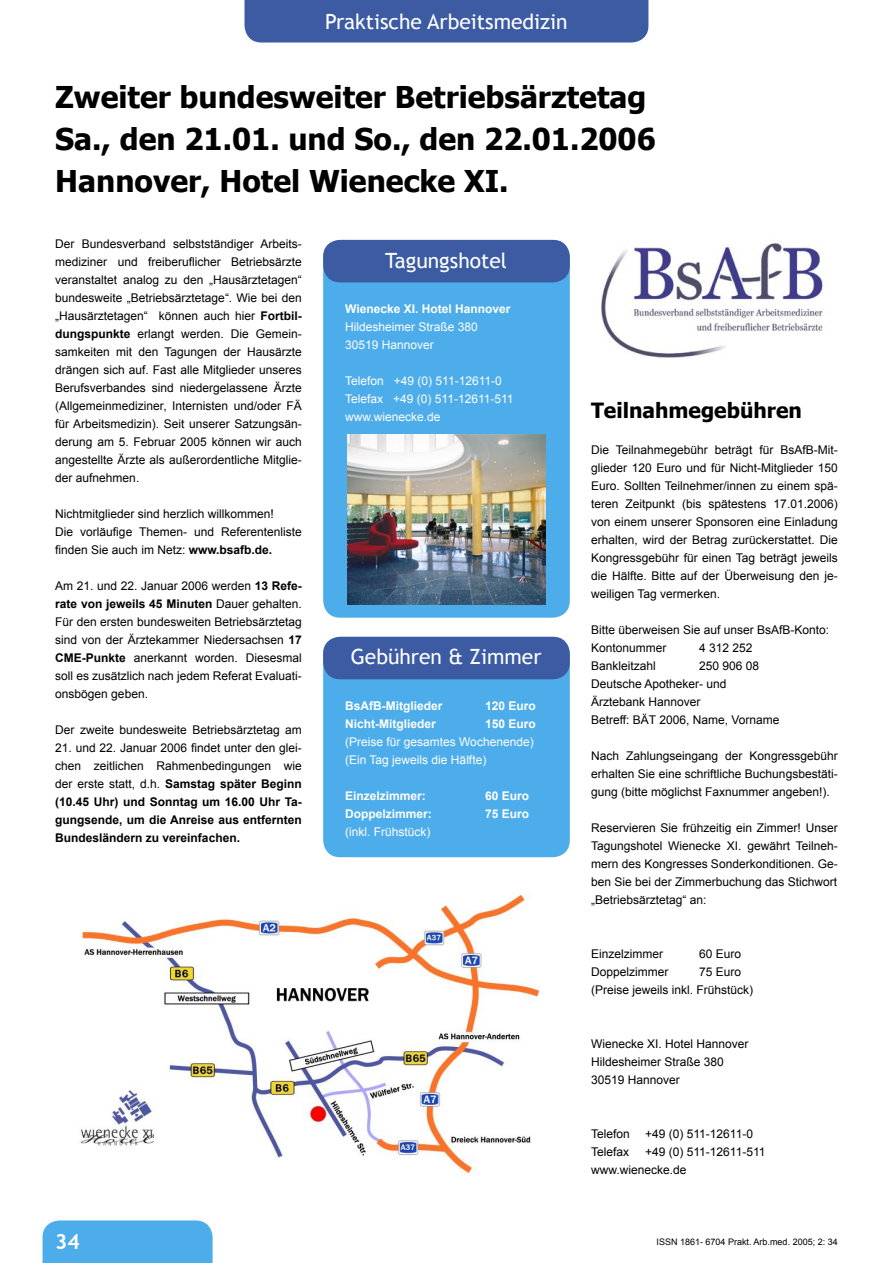
<style>
.page{position:relative;width:893px;height:1263px;background:#fff}
.page>*{position:absolute;margin:0;border:0;box-sizing:border-box;transform-origin:0 0}
.t1{font:700 30px "Tahoma";color:#000}
.t2{font:21px "Trebuchet MS";color:#fff}
.Normaler_Text_in_Spalte{font:700 21px "Tahoma";color:#000}
.t3{font:700 21px "Trebuchet MS";color:#fff}
.Normaler_Text_in_Spalte-2{font:12px/18px "Arial";color:#000;text-align:justify}
.Normaler_Text_in_Spalte-3{font:700 12px/18px "Arial";color:#000;text-align:justify}
.t4{font:12px "Arial";color:#fff}
.t5{font:700 12px "Arial";color:#fff}
.t6{font:9px "Arial";color:#000}
.s1{font-weight:700}
.s2{font-weight:400}
</style>
<div class="page">
<div style="left:244px;top:0;width:404px;height:43px;background:#3c5ba3"></div>
<div style="left:43px;top:1220px;width:170px;height:43px;background:#4dadea"></div>
<img style="left:80px;top:892px;width:460px;height:283px">
<img style="left:601px;top:243px;width:222px;height:115px">
<div style="left:323px;top:282px;width:247px;height:336px;background:#4dadea"></div>
<div style="left:323px;top:240px;width:247px;height:42px;background:#3c5ba3"></div>
<img style="left:348px;top:435px;width:197px;height:169px">
<div style="left:323px;top:679px;width:247px;height:178px;background:#4dadea"></div>
<div style="left:323px;top:637px;width:247px;height:42px;background:#3c5ba3"></div>
<p class="t2" style="left:325px;top:9px;width:244px">Praktische Arbeitsmedizin</p>
<p class="t1" style="left:55px;top:76px;width:593px">Zweiter bundesweiter Betriebsärztetag</p>
<p class="t1" style="left:55px;top:118px;width:602px">Sa., den 21.01. und So., den 22.01.2006</p>
<p class="t1" style="left:55px;top:160px;width:455px">Hannover, Hotel Wienecke XI.</p>
<p class="Normaler_Text_in_Spalte-2" style="left:55px;top:235px;width:248px">Der Bundesverband selbstständiger Arbeits&shy;mediziner und freiberuflicher Betriebsärzte veranstaltet analog zu den „Hausärztetagen“ bundesweite „Betriebsärztetage“. Wie bei den „Hausärztetagen“ können auch hier <span class="s1">Fortbil&shy;dungspunkte</span> erlangt werden. Die Gemein&shy;samkeiten mit den Tagungen der Hausärzte drängen sich auf. Fast alle Mitglieder unseres Berufsverbandes sind niedergelassene Ärzte (Allgemeinmediziner, Internisten und/oder FÄ für Arbeitsmedizin). Seit unserer Satzungsän&shy;derung am 5. Februar 2005 können wir auch angestellte Ärzte als außerordentliche Mitglie&shy;der aufnehmen.</p>
<p class="Normaler_Text_in_Spalte-2" style="left:55px;top:505px;width:220px">Nichtmitglieder sind herzlich willkommen!</p>
<p class="Normaler_Text_in_Spalte-2" style="left:55px;top:523px;width:248px">Die vorläufige Themen- und Referentenliste finden Sie auch im Netz: <span class="s1">www.bsafb.de.</span></p>
<p class="Normaler_Text_in_Spalte-2" style="left:55px;top:577px;width:248px">Am 21. und 22. Januar 2006 werden <span class="s1">13 Refe&shy;rate von jeweils 45 Minuten</span> Dauer gehalten.<br>Für den ersten bundesweiten Betriebsärztetag sind von der Ärztekammer Niedersachsen <span class="s1">17<br>CME-Punkte</span> anerkannt worden. Diesesmal soll es zusätzlich nach jedem Referat Evaluati&shy;onsbögen geben.</p>
<p class="Normaler_Text_in_Spalte-2" style="left:55px;top:721px;width:248px">Der zweite bundesweite Betriebsärztetag am</p>
<p class="Normaler_Text_in_Spalte-3" style="left:55px;top:739px;width:248px"><span class="s2">21. und 22. Januar 2006 findet unter den glei&shy;chen zeitlichen Rahmenbedingungen wie der erste statt, d.h.</span> Samstag später Beginn (10.45 Uhr) und Sonntag um 16.00 Uhr Ta&shy;gungsende, um die Anreise aus entfernten Bundesländern zu vereinfachen.</p>
<p class="t2" style="left:385px;top:248px;width:123px">Tagungshotel</p>
<p class="t5" style="left:345px;top:301px;width:167px">Wienecke XI. Hotel Hannover</p>
<p class="t4" style="left:345px;top:319px;width:134px">Hildesheimer Straße 380</p>
<p class="t4" style="left:345px;top:337px;width:90px">30519 Hannover</p>
<p class="t4" style="left:345px;top:373px;width:158px">Telefon +49 (0) 511-12611-0</p>
<p class="t4" style="left:345px;top:391px;width:170px">Telefax +49 (0) 511-12611-511</p>
<p class="t4" style="left:345px;top:409px;width:97px">www.wienecke.de</p>
<p class="t2" style="left:351px;top:645px;width:192px">Gebühren &amp; Zimmer</p>
<p class="t5" style="left:345px;top:698px;width:99px">BsAfB-Mitglieder</p>
<p class="t5" style="left:485px;top:698px;width:52px">120 Euro</p>
<p class="t5" style="left:345px;top:716px;width:92px">Nicht-Mitglieder</p>
<p class="t5" style="left:485px;top:716px;width:52px">150 Euro</p>
<p class="t4" style="left:345px;top:734px;width:190px">(Preise für gesamtes Wochenende)</p>
<p class="t4" style="left:345px;top:752px;width:143px">(Ein Tag jeweils die Hälfte)</p>
<p class="t5" style="left:345px;top:788px;width:82px">Einzelzimmer:</p>
<p class="t5" style="left:485px;top:788px;width:46px">60 Euro</p>
<p class="t5" style="left:345px;top:806px;width:88px">Doppelzimmer:</p>
<p class="t5" style="left:485px;top:806px;width:46px">75 Euro</p>
<p class="t4" style="left:345px;top:824px;width:87px">(inkl. Frühstück)</p>
<p class="t3" style="left:55px;top:1229px;width:26px">34</p>
<p class="Normaler_Text_in_Spalte" style="left:591px;top:396px;width:212px">Teilnahmegebühren</p>
<p class="Normaler_Text_in_Spalte-2" style="left:591px;top:441px;width:248px">Die Teilnahmegebühr beträgt für BsAfB-Mit&shy;glieder 120 Euro und für Nicht-Mitglieder 150<br>Euro. Sollten Teilnehmer/innen zu einem spä&shy;teren Zeitpunkt (bis spätestens 17.01.2006) von einem unserer Sponsoren eine Einladung erhalten, wird der Betrag zurückerstattet. Die Kongressgebühr für einen Tag beträgt jeweils die Hälfte. Bitte auf der Überweisung den je&shy;weiligen Tag vermerken.</p>
<p class="Normaler_Text_in_Spalte-2" style="left:591px;top:621px;width:240px">Bitte überweisen Sie auf unser BsAfB-Konto:</p>
<p class="Normaler_Text_in_Spalte-2" style="left:591px;top:639px;width:77px">Kontonummer</p>
<p class="Normaler_Text_in_Spalte-2" style="left:699px;top:639px;width:55px">4 312 252</p>
<p class="Normaler_Text_in_Spalte-2" style="left:591px;top:657px;width:66px">Bankleitzahl</p>
<p class="Normaler_Text_in_Spalte-2" style="left:699px;top:657px;width:62px">250 906 08</p>
<p class="Normaler_Text_in_Spalte-2" style="left:591px;top:675px;width:137px">Deutsche Apotheker- und</p>
<p class="Normaler_Text_in_Spalte-2" style="left:591px;top:693px;width:111px">Ärztebank Hannover</p>
<p class="Normaler_Text_in_Spalte-2" style="left:591px;top:711px;width:190px">Betreff: BÄT 2006, Name, Vorname</p>
<p class="Normaler_Text_in_Spalte-2" style="left:591px;top:747px;width:248px">Nach Zahlungseingang der Kongressgebühr erhalten Sie eine schriftliche Buchungsbestäti&shy;gung (bitte möglichst Faxnummer angeben!).</p>
<p class="Normaler_Text_in_Spalte-2" style="left:591px;top:819px;width:248px">Reservieren Sie frühzeitig ein Zimmer! Unser Tagungshotel Wienecke XI. gewährt Teilneh&shy;mern des Kongresses Sonderkonditionen. Ge&shy;ben Sie bei der Zimmerbuchung das Stichwort</p>
<p class="Normaler_Text_in_Spalte-2" style="left:591px;top:891px;width:117px">„Betriebsärztetag“ an:</p>
<p class="Normaler_Text_in_Spalte-2" style="left:591px;top:945px;width:73px">Einzelzimmer</p>
<p class="Normaler_Text_in_Spalte-2" style="left:699px;top:945px;width:44px">60 Euro</p>
<p class="Normaler_Text_in_Spalte-2" style="left:591px;top:963px;width:79px">Doppelzimmer</p>
<p class="Normaler_Text_in_Spalte-2" style="left:699px;top:963px;width:44px">75 Euro</p>
<p class="Normaler_Text_in_Spalte-2" style="left:591px;top:981px;width:164px">(Preise jeweils inkl. Frühstück)</p>
<p class="Normaler_Text_in_Spalte-2" style="left:591px;top:1035px;width:159px">Wienecke XI. Hotel Hannover</p>
<p class="Normaler_Text_in_Spalte-2" style="left:591px;top:1053px;width:134px">Hildesheimer Straße 380</p>
<p class="Normaler_Text_in_Spalte-2" style="left:591px;top:1071px;width:90px">30519 Hannover</p>
<p class="Normaler_Text_in_Spalte-2" style="left:591px;top:1125px;width:40px">Telefon</p>
<p class="Normaler_Text_in_Spalte-2" style="left:645px;top:1125px;width:109px">+49 (0) 511-12611-0</p>
<p class="Normaler_Text_in_Spalte-2" style="left:591px;top:1143px;width:40px">Telefax</p>
<p class="Normaler_Text_in_Spalte-2" style="left:645px;top:1143px;width:122px">+49 (0) 511-12611-511</p>
<p class="Normaler_Text_in_Spalte-2" style="left:591px;top:1161px;width:97px">www.wienecke.de</p>
<p class="t6" style="left:657px;top:1236px;width:183px">ISSN 1861- 6704 Prakt. Arb.med. 2005; 2: 34</p>
</div>
